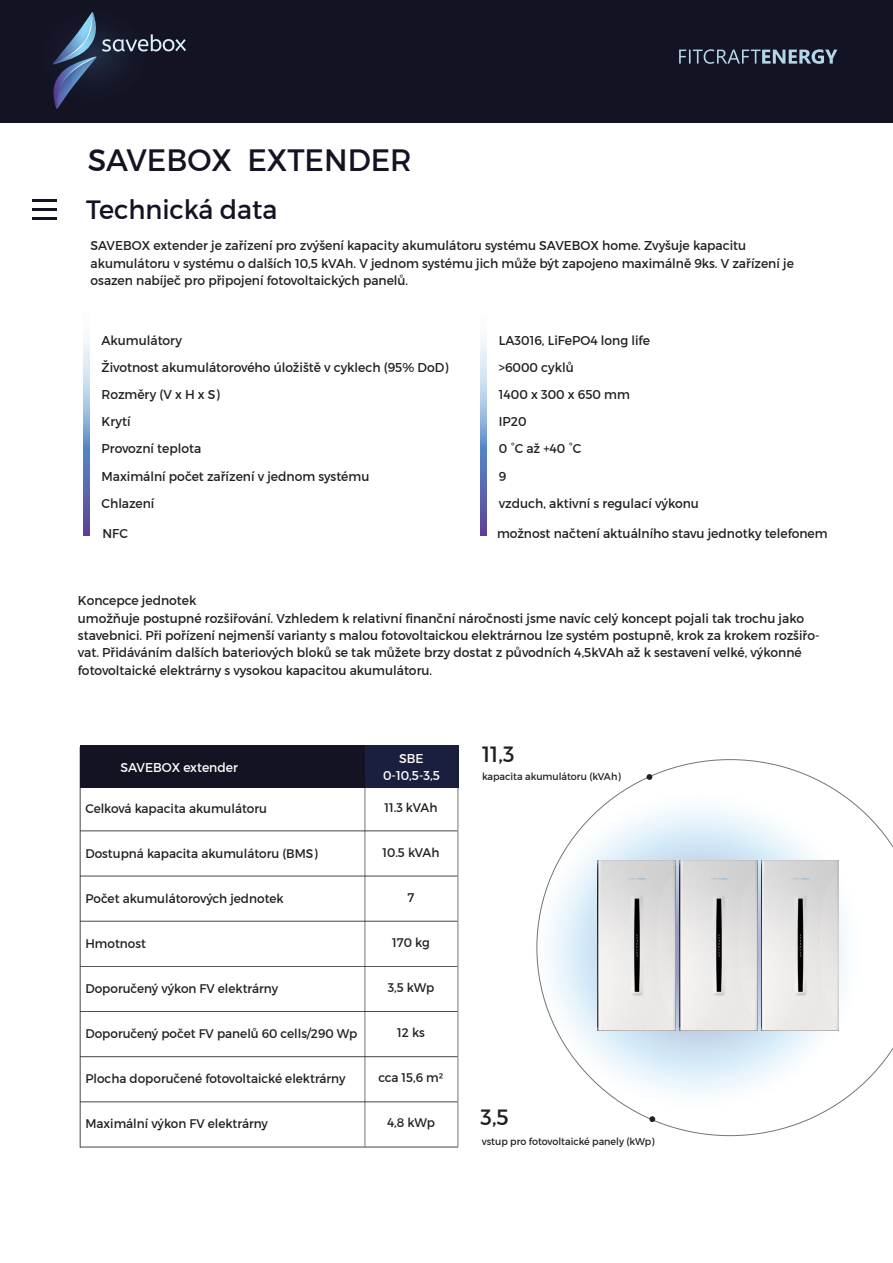
<style>
.page{position:relative;width:893px;height:1263px;background:#fff}
.page>*{position:absolute;margin:0;border:0;box-sizing:border-box;transform-origin:0 0}
.t1{font:31.5px "Montserrat";color:#131324;scale:.94 1}
.t2{font:27px "Montserrat";color:#131324;scale:.94 1}
.t3{font:22.5px "Montserrat";color:#231f20;scale:.94 1}
.t4{font:13.05px/17.4px "Montserrat";color:#231f20;scale:.94 1}
.t5{font:13.05px/17.4px "Montserrat";color:#fff;text-align:center;scale:.94 1}
.t6{font:12.75px "Montserrat";color:#231f20;scale:.94 1}
.t7{font:10.05px "Montserrat";color:#231f20;scale:.94 1}
</style>
<div class="page">
<div style="left:0;top:0;width:893px;height:122px;background:#131324"></div>
<svg style="left:679px;top:49px;width:158px;height:15px"></svg>
<svg style="left:52px;top:12px;width:134px;height:97px"></svg>
<hr style="left:32px;top:199px;width:25px;height:3px;background:#131324">
<hr style="left:32px;top:208px;width:25px;height:3px;background:#131324">
<hr style="left:32px;top:217px;width:25px;height:3px;background:#131324">
<svg style="left:83px;top:338px;width:6px;height:197px"></svg>
<svg style="left:481px;top:339px;width:6px;height:196px"></svg>
<div style="left:80px;top:745px;width:285px;height:43px;background:#131324"></div>
<div style="left:365px;top:745px;width:93px;height:43px;background:#1b1f3e"></div>
<hr style="left:80px;top:747px;width:1px;height:401px;background:#16171e">
<hr style="left:80px;top:830px;width:377px;height:1px;background:#16171e">
<hr style="left:80px;top:876px;width:377px;height:1px;background:#16171e">
<hr style="left:80px;top:921px;width:377px;height:1px;background:#16171e">
<hr style="left:80px;top:966px;width:377px;height:1px;background:#16171e">
<hr style="left:80px;top:1011px;width:377px;height:1px;background:#16171e">
<hr style="left:80px;top:1056px;width:377px;height:1px;background:#16171e">
<hr style="left:80px;top:1101px;width:377px;height:1px;background:#16171e">
<hr style="left:80px;top:1147px;width:378px;height:1px;background:#16171e">
<hr style="left:365px;top:777px;width:1px;height:370px;background:#16171e">
<hr style="left:458px;top:747px;width:1px;height:400px;background:#16171e">
<svg style="left:536px;top:759px;width:357px;height:377px"></svg>
<svg style="left:649px;top:1116px;width:6px;height:6px"></svg>
<svg style="left:646px;top:774px;width:6px;height:6px"></svg>
<img style="left:598px;top:860px;width:77px;height:170px">
<img style="left:680px;top:860px;width:77px;height:170px">
<img style="left:761px;top:860px;width:78px;height:170px">
<h1 class="t1" style="left:88px;top:140px;width:346px">SAVEBOX EXTENDER</h1>
<h2 class="t2" style="left:86px;top:193px;width:205px">Technická data</h2>
<p class="t4" style="left:91px;top:237px;width:750px">SAVEBOX extender je zařízení pro zvýšení kapacity akumulátoru systému SAVEBOX home. Zvyšuje kapacitu akumulátoru v systému o dalších 10,5 kVAh. V jednom systému jich může být zapojeno maximálně 9ks. V zařízení je osazen nabíječ pro připojení fotovoltaických panelů.</p>
<p class="t4" style="left:102px;top:332px;width:87px">Akumulátory</p>
<p class="t4" style="left:499px;top:332px;width:162px">LA3016, LiFePO4 long life</p>
<p class="t4" style="left:102px;top:359px;width:371px">Životnost akumulátorového úložiště v cyklech (95% DoD)</p>
<p class="t4" style="left:499px;top:359px;width:81px">&gt;6000 cyklů</p>
<p class="t4" style="left:102px;top:386px;width:127px">Rozměry (V x H x S)</p>
<p class="t4" style="left:499px;top:386px;width:141px">1400 x 300 x 650 mm</p>
<p class="t4" style="left:102px;top:413px;width:32px">Krytí</p>
<p class="t4" style="left:499px;top:413px;width:31px">IP20</p>
<p class="t4" style="left:102px;top:440px;width:108px">Provozní teplota</p>
<p class="t4" style="left:499px;top:440px;width:89px">0 °C až +40 °C</p>
<p class="t4" style="left:102px;top:467px;width:286px">Maximální počet zařízení v jednom systému</p>
<p class="t4" style="left:499px;top:467px;width:10px">9</p>
<p class="t4" style="left:102px;top:494px;width:58px">Chlazení</p>
<p class="t4" style="left:499px;top:494px;width:214px">vzduch, aktivní s regulací výkonu</p>
<p class="t4" style="left:103px;top:524px;width:29px">NFC</p>
<p class="t4" style="left:497px;top:524px;width:353px">možnost načtení aktuálního stavu jednotky telefonem</p>
<p class="t4" style="left:78px;top:592px;width:791px">Koncepce jednotek<br>umožňuje postupné rozšiřování. Vzhledem k relativní finanční náročnosti jsme navíc celý koncept pojali tak trochu jako stavebnici. Při pořízení nejmenší varianty s malou fotovoltaickou elektrárnou lze systém postupně, krok za krokem rozšiřo&shy;vat. Přidáváním dalších bateriových bloků se tak můžete brzy dostat z původních 4,5kVAh až k sestavení velké, výkonné fotovoltaické elektrárny s vysokou kapacitou akumulátoru.</p>
<p class="t5" style="left:120px;top:758px;width:126px">SAVEBOX extender</p>
<p class="t6" style="left:85px;top:801px;width:195px">Celková kapacita akumulátoru</p>
<p class="t6" style="left:85px;top:846px;width:248px">Dostupná kapacita akumulátoru (BMS)</p>
<p class="t6" style="left:85px;top:891px;width:212px">Počet akumulátorových jednotek</p>
<p class="t6" style="left:85px;top:936px;width:66px">Hmotnost</p>
<p class="t6" style="left:85px;top:981px;width:206px">Doporučený výkon FV elektrárny</p>
<p class="t6" style="left:85px;top:1026px;width:291px">Doporučený počet FV panelů 60 cells/290 Wp</p>
<p class="t6" style="left:85px;top:1071px;width:278px">Plocha doporučené fotovoltaické elektrárny</p>
<p class="t6" style="left:85px;top:1116px;width:196px">Maximální výkon FV elektrárny</p>
<p class="t5" style="left:383px;top:750px;width:62px">SBE<br>0-10,5-3,5</p>
<p class="t6" style="left:384px;top:799px;width:58px">11.3 kVAh</p>
<p class="t6" style="left:382px;top:844px;width:62px">10.5 kVAh</p>
<p class="t6" style="left:407px;top:889px;width:9px">7</p>
<p class="t6" style="left:392px;top:934px;width:41px">170 kg</p>
<p class="t6" style="left:388px;top:979px;width:51px">3,5 kWp</p>
<p class="t6" style="left:397px;top:1024px;width:31px">12 ks</p>
<p class="t6" style="left:378px;top:1069px;width:71px">cca 15,6 m²</p>
<p class="t6" style="left:387px;top:1114px;width:52px">4,8 kWp</p>
<h3 class="t3" style="left:482px;top:740px;width:36px">11,3</h3>
<p class="t7" style="left:482px;top:770px;width:149px">kapacita akumulátoru (kVAh)</p>
<h3 class="t3" style="left:481px;top:1104px;width:32px">3,5</h3>
<p class="t7" style="left:482px;top:1135px;width:185px">vstup pro fotovoltaické panely (kWp)</p>
</div>
